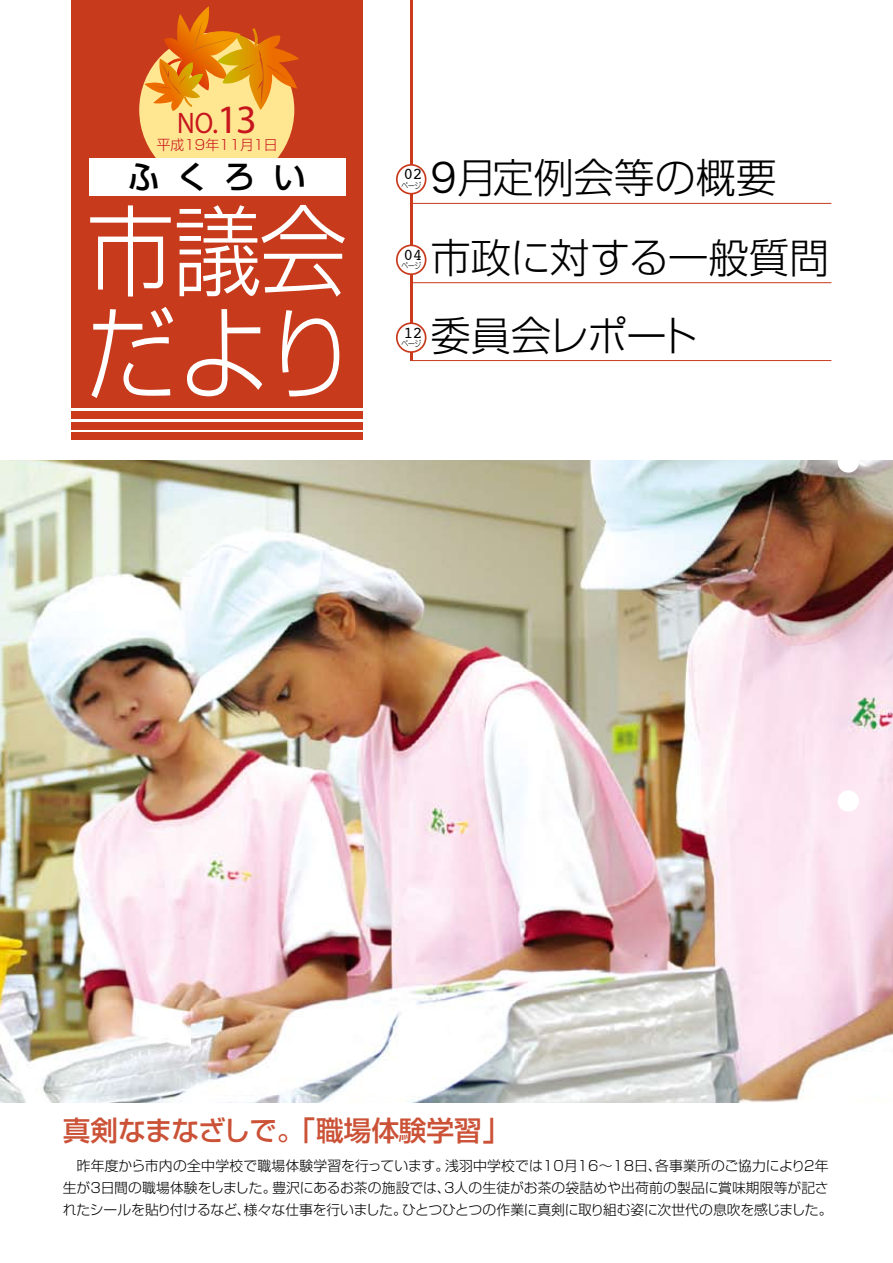
<style>
.page{position:relative;width:893px;height:1263px;background:#fff}
.page>*{position:absolute;margin:0;border:0;box-sizing:border-box;transform-origin:0 0}
.t1{font:300 101.1px "Shin Go";color:#fff;scale:.9 1}
.t2{font:300 98.25px "Shin Go";color:#fff;scale:.9 1}
.t3{font:300 40.35px "Shin Go";color:#000}
.t4{font:300 40.35px "Shin Go";letter-spacing:-.035em;color:#000}
.t5{font:500 31.95px "Shin Go";color:#000}
.t6{font:29.7px "Myriad";color:#c8161d;scale:.9 1}
.t7{font:500 27.6px "Shin Go";color:#cb5237}
.t8{font:16.35px "Courier";color:#000}
.t9{font:300 13.8px/22.4px "Shin Go";color:#000}
.t10{font:300 13.8px "Shin Go";color:#c8161d}
.t11{font:300 8.55px "Shin Go";letter-spacing:-.045em;color:#000;scale:.8 1}
.s1{font-size:40.35px}
.s2{font-family:"Hira Kaku Pro W3";font-weight:400}
</style>
<div class="page">
<img style="left:0;top:461px;width:893px;height:641px">
<div style="left:838px;top:451px;width:21px;height:22px;background:#fff;border-radius:50%"></div>
<div style="left:838px;top:790px;width:21px;height:22px;background:#fff;border-radius:50%"></div>
<div style="left:71px;top:0;width:292px;height:408px;background:#c83a1c"></div>
<div style="left:71px;top:411px;width:292px;height:8px;background:#ca3a1b"></div>
<div style="left:71px;top:422px;width:292px;height:7px;background:#ca3a1b"></div>
<div style="left:71px;top:433px;width:292px;height:7px;background:#ca3a1b"></div>
<div style="left:139px;top:32px;width:155px;height:155px;background:#ffe792;border-radius:50%"></div>
<hr style="left:410px;top:0;width:2px;height:361px;background:#ca3a1b">
<div style="left:397px;top:165px;width:29px;height:29px;background:#fff;border-radius:50%"></div>
<div style="left:396px;top:164px;width:30px;height:31px;border:2px solid #c83a1c;border-radius:50%"></div>
<div style="left:397px;top:245px;width:29px;height:29px;background:#fff;border-radius:50%"></div>
<div style="left:396px;top:244px;width:30px;height:31px;border:2px solid #c83a1c;border-radius:50%"></div>
<div style="left:89px;top:158px;width:256px;height:38px;background:#fff"></div>
<hr style="left:412px;top:203px;width:419px;height:1px;background:#c83a1c">
<hr style="left:412px;top:282px;width:419px;height:1px;background:#c83a1c">
<div style="left:397px;top:323px;width:29px;height:29px;background:#fff;border-radius:50%"></div>
<div style="left:396px;top:322px;width:30px;height:31px;border:2px solid #c83a1c;border-radius:50%"></div>
<hr style="left:412px;top:360px;width:419px;height:1px;background:#c83a1c">
<svg style="left:144px;top:6px;width:155px;height:105px"></svg>
<h3 class="t6" style="left:177px;top:108px;width:90px">NO.<span class="s1">13</span></h3>
<p class="t10" style="left:157px;top:136px;width:122px">平成19年11月1日</p>
<h3 class="t5" style="left:128px;top:156px;width:179px">ふくろい</h3>
<h2 class="t2" style="left:86px;top:188px;width:292px">市議会</h2>
<h1 class="t1" style="left:86px;top:288px;width:302px">だより</h1>
<p class="t8" style="left:404px;top:165px;width:21px">02</p>
<h3 class="t3" style="left:430px;top:152px;width:348px"><span class="s2">9</span>月定例会等の概要</h3>
<p class="t11" style="left:401px;top:180px;width:26px">ページ</p>
<p class="t8" style="left:404px;top:245px;width:21px">04</p>
<h3 class="t3" style="left:430px;top:232px;width:401px">市政に対する一般質問</h3>
<p class="t11" style="left:401px;top:261px;width:26px">ページ</p>
<p class="t8" style="left:404px;top:323px;width:21px">12</p>
<h3 class="t4" style="left:430px;top:310px;width:270px">委員会レポート</h3>
<p class="t11" style="left:401px;top:338px;width:26px">ページ</p>
<h3 class="t7" style="left:63px;top:1112px;width:449px">真剣なまなざしで。「職場体験学習」</h3>
<p class="t9" style="left:63px;top:1153px;width:771px">　昨年度から市内の全中学校で職場体験学習を行っています。浅羽中学校では10月16～18日、各事業所のご協力により2年生が3日間の職場体験をしました。豊沢にあるお茶の施設では、3人の生徒がお茶の袋詰めや出荷前の製品に賞味期限等が記されたシールを貼り付けるなど、様々な仕事を行いました。ひとつひとつの作業に真剣に取り組む姿に次世代の息吹を感じました。</p>
</div>
